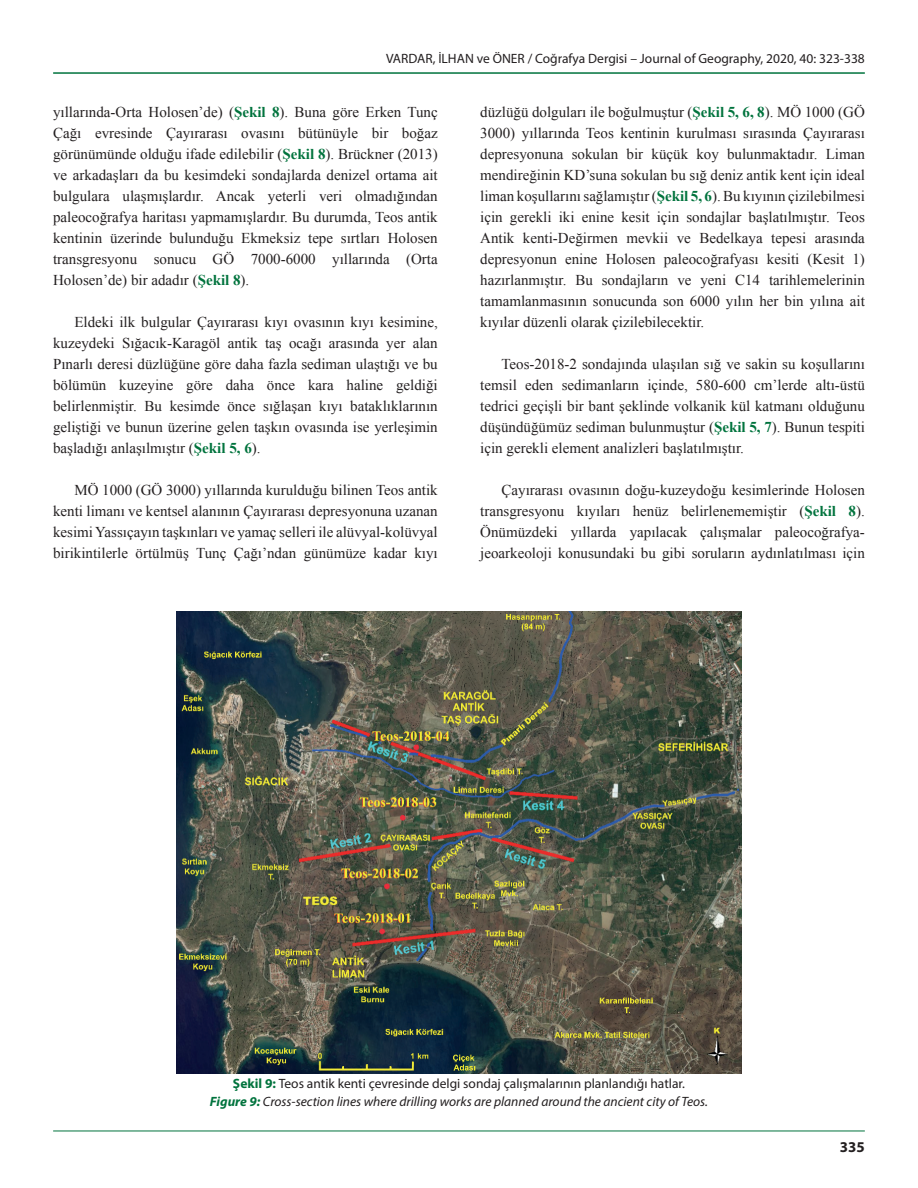
<style>
.page{position:relative;width:918px;height:1188px;background:#fff}
.page>*{position:absolute;margin:0;border:0;box-sizing:border-box;transform-origin:0 0}
.t1{font:15px/21px "Times New Roman";color:#231f20;text-align:justify}
.t2{font:700 15px "Myriad Pro";color:#231f20}
.t3{font:italic 13.5px/17.2px "Myriad Pro";color:#231f20;text-align:center}
.t4{font:13.5px "Myriad Pro";color:#231f20}
.s1{font-weight:700;color:#00733d}
.s2{font-weight:700;font-style:normal;color:#00733d}
.s3{font-style:normal}
</style>
<div class="page">
<hr style="left:53px;top:72px;width:812px;height:2px;background:#00733d">
<hr style="left:53px;top:1131px;width:812px;height:1px;background:#00733d">
<img style="left:177px;top:611px;width:564px;height:463px">
<p class="t4" style="left:386px;top:50px;width:480px">VARDAR, İLHAN ve ÖNER / Coğrafya Dergisi – Journal of Geography, 2020, 40: 323-338</p>
<p class="t1" style="left:53px;top:101px;width:386px">yıllarında-Orta Holosen’de) (<span class="s1">Şekil 8</span>). Buna göre Erken Tunç Çağı evresinde Çayırarası ovasını bütünüyle bir boğaz görünümünde olduğu ifade edilebilir (<span class="s1">Şekil 8</span>). Brückner (2013) ve arkadaşları da bu kesimdeki sondajlarda denizel ortama ait bulgulara ulaşmışlardır. Ancak yeterli veri olmadığından paleocoğrafya haritası yapmamışlardır. Bu durumda, Teos antik kentinin üzerinde bulunduğu Ekmeksiz tepe sırtları Holosen transgresyonu sonucu GÖ 7000-6000 yıllarında (Orta Holosen’de) bir adadır (<span class="s1">Şekil 8</span>).</p>
<p class="t1" style="left:53px;top:311px;width:386px;text-indent:21px">Eldeki ilk bulgular Çayırarası kıyı ovasının kıyı kesimine, kuzeydeki Sığacık-Karagöl antik taş ocağı arasında yer alan Pınarlı deresi düzlüğüne göre daha fazla sediman ulaştığı ve bu bölümün kuzeyine göre daha önce kara haline geldiği belirlenmiştir. Bu kesimde önce sığlaşan kıyı bataklıklarının geliştiği ve bunun üzerine gelen taşkın ovasında ise yerleşimin başladığı anlaşılmıştır (<span class="s1">Şekil 5, 6</span>).</p>
<p class="t1" style="left:53px;top:479px;width:386px;text-indent:21px">MÖ 1000 (GÖ 3000) yıllarında kurulduğu bilinen Teos antik kenti limanı ve kentsel alanının Çayırarası depresyonuna uzanan kesimi Yassıçayın taşkınları ve yamaç selleri ile alüvyal-kolüvyal birikintilerle örtülmüş Tunç Çağı’ndan günümüze kadar kıyı</p>
<p class="t1" style="left:480px;top:101px;width:386px">düzlüğü dolguları ile boğulmuştur (<span class="s1">Şekil 5, 6, 8</span>). MÖ 1000 (GÖ 3000) yıllarında Teos kentinin kurulması sırasında Çayırarası depresyonuna sokulan bir küçük koy bulunmaktadır. Liman mendireğinin KD’suna sokulan bu sığ deniz antik kent için ideal liman koşullarını sağlamıştır (<span class="s1">Şekil 5, 6</span>). Bu kıyının çizilebilmesi için gerekli iki enine kesit için sondajlar başlatılmıştır. Teos Antik kenti-Değirmen mevkii ve Bedelkaya tepesi arasında depresyonun enine Holosen paleocoğrafyası kesiti (Kesit 1) hazırlanmıştır. Bu sondajların ve yeni C14 tarihlemelerinin tamamlanmasının sonucunda son 6000 yılın her bin yılına ait kıyılar düzenli olarak çizilebilecektir.</p>
<p class="t1" style="left:480px;top:353px;width:386px;text-indent:21px">Teos-2018-2 sondajında ulaşılan sığ ve sakin su koşullarını temsil eden sedimanların içinde, 580-600 cm’lerde altı-üstü tedrici geçişli bir bant şeklinde volkanik kül katmanı olduğunu düşündüğümüz sediman bulunmuştur (<span class="s1">Şekil 5, 7</span>). Bunun tespiti için gerekli element analizleri başlatılmıştır.</p>
<p class="t1" style="left:480px;top:479px;width:386px;text-indent:21px">Çayırarası ovasının doğu-kuzeydoğu kesimlerinde Holosen transgresyonu kıyıları henüz belirlenememiştir (<span class="s1">Şekil 8</span>).<br>Önümüzdeki yıllarda yapılacak çalışmalar paleocoğrafya&shy;jeoarkeoloji konusundaki bu gibi soruların aydınlatılması için</p>
<p class="t3" style="left:210px;top:1075px;width:500px"><span class="s2">Şekil 9:</span> <span class="s3">Teos antik kenti çevresinde delgi sondaj çalışmalarının planlandığı hatlar.<br></span><span class="s1">Figure 9:</span> Cross-section lines where drilling works are planned around the ancient city of Teos.</p>
<p class="t2" style="left:840px;top:1137px;width:26px">335</p>
</div>
